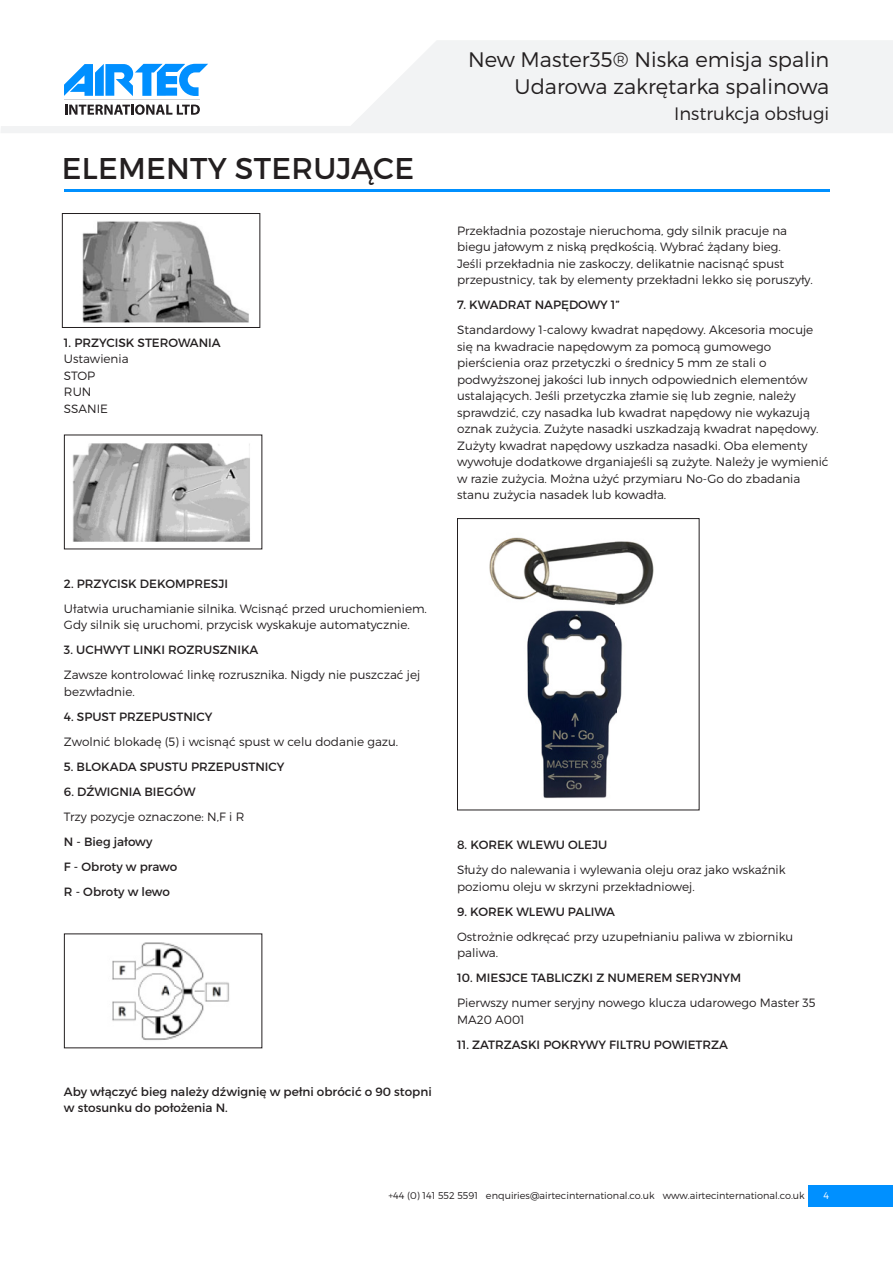
<style>
.page{position:relative;width:893px;height:1263px;background:#fff}
.page>*{position:absolute;margin:0;border:0;box-sizing:border-box;transform-origin:0 0}
.t1{font:30px "Montserrat";letter-spacing:.01em;color:#231f20}
.t2{font:300 21px/26.5px "Montserrat";color:#231f20;text-align:right}
.t3{font:300 18px "Montserrat";color:#231f20}
.t4{font:300 12px/16.5px "Montserrat";color:#231f20}
.t5{font:12px/16.5px "Montserrat";color:#231f20}
.t6{font:300 9.75px "Montserrat";color:#231f20}
.t7{font:300 9.75px "Montserrat";color:#fff}
.s1{font-weight:400}
</style>
<div class="page">
<svg style="left:1px;top:40px;width:892px;height:93px;fill:#f2f3f4"></svg>
<div style="left:808px;top:1185px;width:85px;height:21px;background:#0090ff"></div>
<svg style="left:65px;top:104px;width:135px;height:11px"></svg>
<hr style="left:64px;top:99px;width:135px;height:1px;background:#d1d1d4">
<svg style="left:64px;top:64px;width:144px;height:32px"></svg>
<hr style="left:64px;top:189px;width:765px;height:2px;background:#0090ff">
<img style="left:82px;top:221px;width:167px;height:102px">
<img style="left:63px;top:437px;width:187px;height:111px">
<img style="left:88px;top:942px;width:165px;height:107px">
<img style="left:489px;top:528px;width:211px;height:276px">
<div style="left:62px;top:213px;width:198px;height:115px;border:1px solid #231f20"></div>
<div style="left:457px;top:518px;width:242px;height:292px;border:1px solid #231f20"></div>
<p class="t1" style="left:62px;top:150px;width:354px">ELEMENTY STERUJĄCE</p>
<p class="t4" style="left:64px;top:334px;width:158px"><span class="s1">1. PRZYCISK STEROWANIA<br></span>Ustawienia<br>STOP<br>RUN<br>SSANIE</p>
<h2 class="t2" style="left:468px;top:46px;width:363px">New Master35® Niska emisja spalin<br>Udarowa zakrętarka spalinowa</h2>
<h3 class="t3" style="left:674px;top:103px;width:157px">Instrukcja obsługi</h3>
<p class="t4" style="left:457px;top:222px;width:357px">Przekładnia pozostaje nieruchoma, gdy silnik pracuje na biegu jałowym z niską prędkością. Wybrać żądany bieg.<br>Jeśli przekładnia nie zaskoczy, delikatnie nacisnąć spust przepustnicy, tak by elementy przekładni lekko się poruszyły.</p>
<p class="t5" style="left:457px;top:297px;width:164px">7. KWADRAT NAPĘDOWY 1”</p>
<p class="t4" style="left:457px;top:321px;width:373px">Standardowy 1-calowy kwadrat napędowy. Akcesoria mocuje się na kwadracie napędowym za pomocą gumowego pierścienia oraz przetyczki o średnicy 5 mm ze stali o podwyższonej jakości lub innych odpowiednich elementów ustalających. Jeśli przetyczka złamie się lub zegnie, należy sprawdzić, czy nasadka lub kwadrat napędowy nie wykazują oznak zużycia. Zużyte nasadki uszkadzają kwadrat napędowy.<br>Zużyty kwadrat napędowy uszkadza nasadki. Oba elementy wywołuje dodatkowe drganiajeśli są zużyte. Należy je wymienić w razie zużycia. Można użyć przymiaru No-Go do zbadania stanu zużycia nasadek lub kowadła.</p>
<p class="t5" style="left:64px;top:575px;width:165px">2. PRZYCISK DEKOMPRESJI</p>
<p class="t4" style="left:64px;top:600px;width:364px">Ułatwia uruchamianie silnika. Wcisnąć przed uruchomieniem.<br>Gdy silnik się uruchomi, przycisk wyskakuje automatycznie.</p>
<p class="t5" style="left:64px;top:641px;width:196px">3. UCHWYT LINKI ROZRUSZNIKA</p>
<p class="t4" style="left:64px;top:666px;width:358px">Zawsze kontrolować linkę rozrusznika. Nigdy nie puszczać jej bezwładnie.</p>
<p class="t5" style="left:64px;top:708px;width:150px">4. SPUST PRZEPUSTNICY</p>
<p class="t4" style="left:64px;top:733px;width:336px">Zwolnić blokadę (5) i wcisnąć spust w celu dodanie gazu.</p>
<p class="t5" style="left:64px;top:758px;width:222px">5. BLOKADA SPUSTU PRZEPUSTNICY</p>
<p class="t5" style="left:64px;top:783px;width:133px">6. DŹWIGNIA BIEGÓW</p>
<p class="t4" style="left:64px;top:808px;width:182px">Trzy pozycje oznaczone: N,F i R</p>
<p class="t5" style="left:64px;top:833px;width:90px">N - Bieg jałowy</p>
<p class="t5" style="left:64px;top:858px;width:115px">F - Obroty w prawo</p>
<p class="t5" style="left:64px;top:883px;width:107px">R - Obroty w lewo</p>
<p class="t5" style="left:64px;top:1083px;width:369px">Aby włączyć bieg należy dźwignię w pełni obrócić o 90 stopni w stosunku do położenia N.</p>
<p class="t5" style="left:457px;top:837px;width:152px">8. KOREK WLEWU OLEJU</p>
<p class="t4" style="left:457px;top:861px;width:330px">Służy do nalewania i wylewania oleju oraz jako wskaźnik poziomu oleju w skrzyni przekładniowej.</p>
<p class="t5" style="left:457px;top:903px;width:159px">9. KOREK WLEWU PALIWA</p>
<p class="t4" style="left:457px;top:928px;width:338px">Ostrożnie odkręcać przy uzupełnianiu paliwa w zbiorniku paliwa.</p>
<p class="t5" style="left:457px;top:970px;width:286px">10. MIESJCE TABLICZKI Z NUMEREM SERYJNYM</p>
<p class="t4" style="left:457px;top:995px;width:360px">Pierwszy numer seryjny nowego klucza udarowego Master 35<br>MA20 A001</p>
<p class="t5" style="left:457px;top:1036px;width:272px">11. ZATRZASKI POKRYWY FILTRU POWIETRZA</p>
<p class="t6" style="left:388px;top:1190px;width:418px">+44 (0) 141 552 5591 enquiries@airtecinternational.co.uk www.airtecinternational.co.uk</p>
<p class="t7" style="left:824px;top:1190px;width:7px">4</p>
</div>
